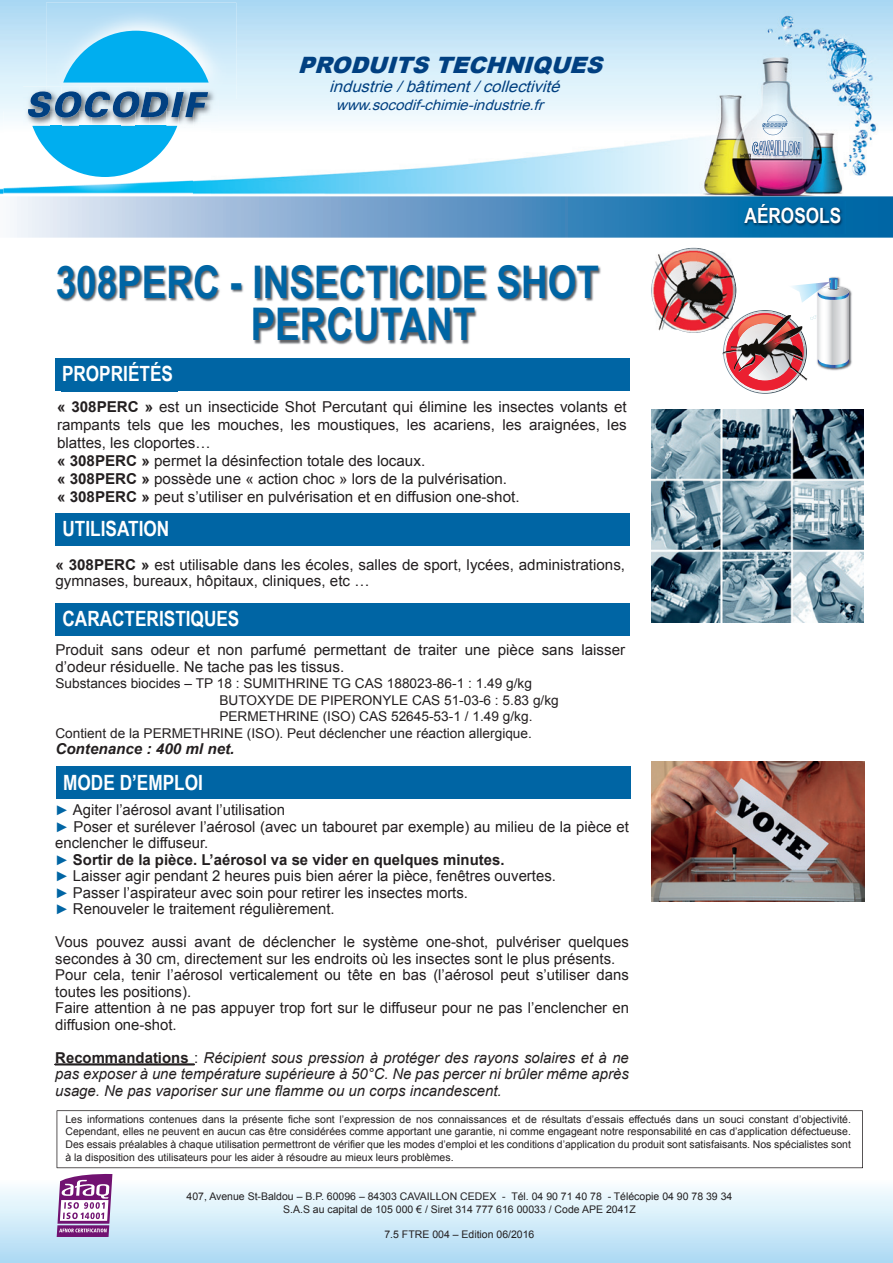
<style>
.page{position:relative;width:893px;height:1263px;background:#fff}
.page>*{position:absolute;margin:0;border:0;box-sizing:border-box;transform-origin:0 0}
.t1{font:700 45px/42px "Arial Narrow";color:#0065a4}
.t2{font:italic 900 22.5px "Arial";color:#014081}
.t3{font:700 21px "Arial Narrow";color:#fff}
.t4{font:italic 15.9px "Arial";color:#014081;scale:1.04 1}
.t5{font:15px/16.5px "Arial";color:#231f20}
.t6{font:italic 15px/16.5px "Arial";color:#231f20;text-align:justify}
.t7{font:italic 700 15px "Arial";color:#231f20}
.t8{font:italic 14.4px "Arial";color:#014081;scale:1.04 1}
.t9{font:13.5px "Arial";color:#231f20}
.t10{font:10.5px/12.6px "Arial";color:#231f20;text-align:center}
.s1{font-weight:700}
.s2{font-size:13.95px;color:#0065a4}
.s3{font-weight:700;font-style:normal}
.s4{font-style:normal}
</style>
<div class="page">
<img style="left:0;top:0;width:893px;height:48px">
<img style="left:0;top:48px;width:28px;height:147px">
<img style="left:210px;top:48px;width:683px;height:148px">
<img style="left:193px;top:179px;width:17px;height:15px">
<img style="left:751px;top:138px;width:52px;height:23px">
<svg style="left:752px;top:115px;width:48px;height:40px"></svg>
<svg style="left:0;top:1063px;width:893px;height:200px"></svg>
<svg style="left:57px;top:1110px;width:806px;height:58px"></svg>
<img style="left:849px;top:289px;width:3px;height:78px">
<div style="left:55px;top:513px;width:574px;height:33px;background:#0065a4"></div>
<div style="left:55px;top:358px;width:574px;height:33px;background:#0065a4"></div>
<img style="left:61px;top:391px;width:116px;height:1px">
<img style="left:57px;top:266px;width:544px;height:79px">
<div style="left:55px;top:603px;width:574px;height:33px;background:#0065a4"></div>
<div style="left:56px;top:766px;width:574px;height:33px;background:#0065a4"></div>
<svg style="left:55px;top:1064px;width:140px;height:1px"></svg>
<svg style="left:722px;top:277px;width:127px;height:117px"></svg>
<img style="left:46px;top:3px;width:190px;height:96px">
<img style="left:4px;top:111px;width:189px;height:84px">
<img style="left:23px;top:86px;width:27px;height:42px">
<img style="left:50px;top:118px;width:41px;height:8px">
<img style="left:91px;top:118px;width:17px;height:8px">
<img style="left:108px;top:118px;width:72px;height:8px">
<img style="left:180px;top:87px;width:38px;height:40px">
<svg style="left:32px;top:126px;width:161px;height:51px"></svg>
<svg style="left:28px;top:31px;width:181px;height:87px;background:#67b6db"></svg>
<svg style="left:14px;top:196px;width:879px;height:42px;background:#70a3cc"></svg>
<img style="left:738px;top:202px;width:108px;height:32px">
<svg style="left:57px;top:1173px;width:55px;height:64px"></svg>
<img style="left:652px;top:761px;width:213px;height:140px">
<img style="left:651px;top:409px;width:213px;height:213px">
<img style="left:758px;top:140px;width:36px;height:15px">
<img style="left:651px;top:248px;width:85px;height:85px">
<h2 class="t2" style="left:298px;top:49px;width:314px">PRODUITSTECHNIQUES</h2>
<p class="t4" style="left:329px;top:76px;width:229px">industrie/bâtiment/collectivité</p>
<p class="t8" style="left:336px;top:95px;width:206px">www.socodif-chimie-industrie.fr</p>
<h1 class="t1" style="left:251px;top:259px;width:350px;text-indent:-195px">308PERC - INSECTICIDE SHOT<br>PERCUTANT</h1>
<h3 class="t3" style="left:62px;top:358px;width:113px">PROPRIÉTÉS</h3>
<p class="t5" style="left:57px;top:398px;width:571px;line-height:18px"><span class="s1">« 308PERC »</span> est un insecticide Shot Percutant qui élimine les insectes volants et rampants tels que les mouches, les moustiques, les acariens, les araignées, les blattes, les cloportes…<br><span class="s1">« 308PERC »</span> permet la désinfection totale des locaux.<br><span class="s1">« 308PERC »</span> possède une « action choc » lors de la pulvérisation.<br><span class="s1">« 308PERC »</span> peut s’utiliser en pulvérisation et en diffusion one-shot.</p>
<h3 class="t3" style="left:62px;top:512px;width:108px">UTILISATION</h3>
<p class="t5" style="left:55px;top:556px;width:571px"><span class="s1">« 308PERC »</span> est utilisable dans les écoles, salles de sport, lycées, administrations, gymnases, bureaux, hôpitaux, cliniques, etc …</p>
<h3 class="t3" style="left:62px;top:602px;width:178px">CARACTERISTIQUES</h3>
<p class="t5" style="left:55px;top:642px;width:571px">Produit sans odeur et non parfumé permettant de traiter une pièce sans laisser d’odeur résiduelle. Ne tache pas les tissus.</p>
<p class="t9" style="left:55px;top:674px;width:478px">Substances biocides – TP 18 : SUMITHRINE TG CAS 188023-86-1 : 1.49 g/kg</p>
<p class="t9" style="left:219px;top:691px;width:341px">BUTOXYDE DE PIPERONYLE CAS 51-03-6 : 5.83 g/kg</p>
<p class="t9" style="left:219px;top:707px;width:315px">PERMETHRINE (ISO) CAS 52645-53-1 / 1.49 g/kg.</p>
<p class="t9" style="left:55px;top:724px;width:478px">Contient de la PERMETHRINE (ISO). Peut déclencher une réaction allergique.</p>
<p class="t7" style="left:55px;top:739px;width:181px">Contenance : 400 ml net.</p>
<h3 class="t3" style="left:63px;top:767px;width:141px">MODE D’EMPLOI</h3>
<p class="t5" style="left:55px;top:802px;width:575px"><span class="s2">►</span> Agiter l’aérosol avant l’utilisation<br><span class="s2">►</span> Poser et surélever l’aérosol (avec un tabouret par exemple) au milieu de la pièce et enclencher le diffuseur.<br><span class="s2">►</span> <span class="s1">Sortir de la pièce. L’aérosol va se vider en quelques minutes.<br></span><span class="s2">►</span> Laisser agir pendant 2 heures puis bien aérer la pièce, fenêtres ouvertes.<br><span class="s2">►</span> Passer l’aspirateur avec soin pour retirer les insectes morts.<br><span class="s2">►</span> Renouveler le traitement régulièrement.</p>
<p class="t5" style="left:55px;top:934px;width:575px">Vous pouvez aussi avant de déclencher le système one-shot, pulvériser quelques secondes à 30 cm, directement sur les endroits où les insectes sont le plus présents.<br>Pour cela, tenir l’aérosol verticalement ou tête en bas (l’aérosol peut s’utiliser dans toutes les positions).<br>Faire attention à ne pas appuyer trop fort sur le diffuseur pour ne pas l’enclencher en diffusion one-shot.</p>
<p class="t6" style="left:55px;top:1049px;width:575px"><span class="s3">Recommandations</span> <span class="s4">:</span> Récipient sous pression à protéger des rayons solaires et à ne pas exposer à une température supérieure à 50°C. Ne pas percer ni brûler même après usage. Ne pas vaporiser sur une flamme ou un corps incandescent.</p>
<h3 class="t3" style="left:745px;top:200px;width:98px">AÉROSOLS</h3>
<p class="t10" style="left:65px;top:1113px;width:787px;text-align:justify">Les informations contenues dans la présente fiche sont l’expression de nos connaissances et de résultats d’essais effectués dans un souci constant d’objectivité.<br>Cependant, elles ne peuvent en aucun cas être considérées comme apportant une garantie, ni comme engageant notre responsabilité en cas d’application défectueuse.<br>Des essais préalables à chaque utilisation permettront de vérifier que les modes d’emploi et les conditions d’application du produit sont satisfaisants. Nos spécialistes sont à la disposition des utilisateurs pour les aider à résoudre au mieux leurs problèmes.</p>
<p class="t10" style="left:187px;top:1190px;width:547px">407, Avenue St-Baldou – B.P. 60096 – 84303 CAVAILLON CEDEX - Tél. 04 90 71 40 78 - Télécopie 04 90 78 39 34<br>S.A.S au capital de 105 000 € / Siret 314 777 616 00033 / Code APE 2041Z</p>
<p class="t10" style="left:384px;top:1228px;width:152px">7.5 FTRE 004 – Edition 06/2016</p>
</div>
